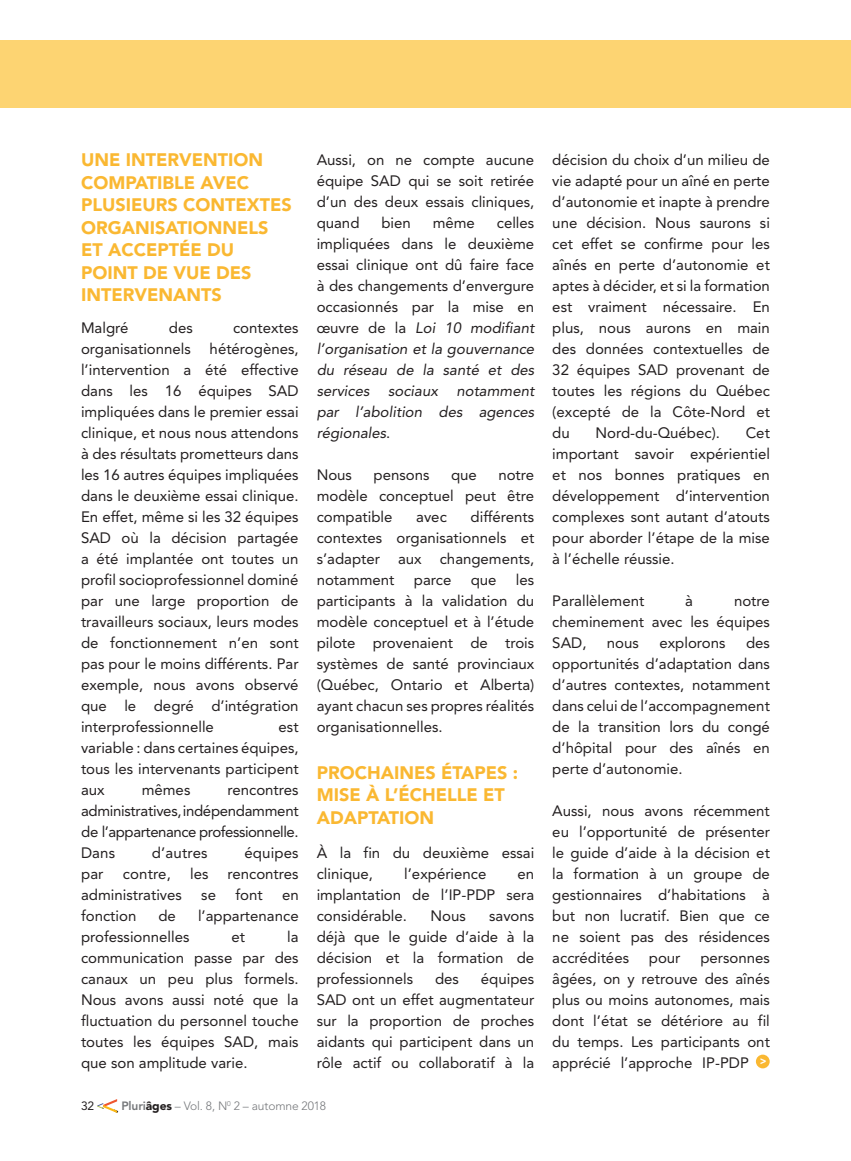
<style>
.page{position:relative;width:851px;height:1161px;background:#fff}
.page>*{position:absolute;margin:0;border:0;box-sizing:border-box;transform-origin:0 0}
.t1{font:900 18px/22.5px "Avenir LT Std";color:#fab832}
.t2{font:15px/21px "Avenir LT Std";color:#231f20;text-align:justify}
.t3{font:italic 15px/21px "Avenir LT Std";color:#231f20;text-align:justify}
.t4{font:300 12px "Avenir LT Std";letter-spacing:-.01em;color:#76787b}
.t5{font:12px "Avenir LT Std";color:#231f20}
.s1{font-style:normal}
.s2{font-weight:800}
.s3{font-weight:900;color:#231f20}
</style>
<div class="page">
<div style="left:0;top:40px;width:850px;height:68px;background:#fdd472"></div>
<svg style="left:97px;top:1099px;width:21px;height:14px"></svg>
<div style="left:755px;top:1055px;width:14px;height:13px;background:#fab832;border-radius:50%"></div>
<p class="t1" style="left:81px;top:149px;width:212px">UNE INTERVENTION<br>COMPATIBLE AVEC<br>PLUSIEURS CONTEXTES<br>ORGANISATIONNELS<br>ET ACCEPTÉE DU<br>POINT DE VUE DES<br>INTERVENANTS</p>
<p class="t2" style="left:81px;top:317px;width:49px">Malgré</p>
<p class="t2" style="left:169px;top:317px;width:25px">des</p>
<p class="t2" style="left:233px;top:317px;width:67px">contextes</p>
<p class="t2" style="left:81px;top:338px;width:111px">organisationnels</p>
<p class="t2" style="left:81px;top:338px;width:219px;text-indent:129px">hétérogènes, l’intervention a été effective dans les 16 équipes SAD impliquées dans le premier essai clinique, et nous nous attendons à des résultats prometteurs dans les 16 autres équipes impliquées dans le deuxième essai clinique.<br>En effet, même si les 32 équipes SAD où la décision partagée a été implantée ont toutes un profil socioprofessionnel dominé par une large proportion de travailleurs sociaux, leurs modes de fonctionnement n’en sont pas pour le moins différents. Par exemple, nous avons observé que le degré d’intégration interprofessionnelle</p>
<p class="t2" style="left:81px;top:716px;width:219px;text-indent:197px">est variable : dans certaines équipes, tous les intervenants participent aux</p>
<p class="t2" style="left:142px;top:779px;width:50px">mêmes</p>
<p class="t2" style="left:81px;top:779px;width:219px;text-indent:146px">rencontres administratives, indépendamment de l’appartenance professionnelle.<br>Dans</p>
<p class="t2" style="left:152px;top:842px;width:57px">d’autres</p>
<p class="t2" style="left:244px;top:842px;width:56px">équipes</p>
<p class="t2" style="left:81px;top:863px;width:24px">par</p>
<p class="t2" style="left:123px;top:863px;width:50px">contre,</p>
<p class="t2" style="left:190px;top:863px;width:20px">les</p>
<p class="t2" style="left:227px;top:863px;width:73px">rencontres</p>
<p class="t2" style="left:81px;top:884px;width:102px">administratives</p>
<p class="t2" style="left:201px;top:884px;width:16px">se</p>
<p class="t2" style="left:235px;top:884px;width:29px">font</p>
<p class="t2" style="left:282px;top:884px;width:18px">en</p>
<p class="t2" style="left:81px;top:905px;width:57px">fonction</p>
<p class="t2" style="left:158px;top:905px;width:19px">de</p>
<p class="t2" style="left:198px;top:905px;width:102px">l’appartenance</p>
<p class="t2" style="left:81px;top:926px;width:110px">professionnelles</p>
<p class="t2" style="left:231px;top:926px;width:15px">et</p>
<p class="t2" style="left:81px;top:926px;width:219px;text-indent:206px">la communication passe par des canaux un peu plus formels.<br>Nous avons aussi noté que la fluctuation du personnel touche toutes les équipes SAD, mais que son amplitude varie.</p>
<p class="t2" style="left:316px;top:149px;width:219px">Aussi, on ne compte aucune équipe SAD qui se soit retirée d’un des deux essais cliniques, quand</p>
<p class="t3" style="left:316px;top:213px;width:219px;text-indent:180px"><span class="s1">celles impliquées dans le deuxième essai clinique ont dû faire face à des changements d’envergure occasionnés par la mise en œuvre de la</span> Loi 10 modifiant l’organisation et la gouvernance du réseau de la santé et des services sociaux notamment par l’abolition des agences régionales<span class="s1">.</span></p>
<p class="t2" style="left:316px;top:464px;width:37px">Nous</p>
<p class="t2" style="left:373px;top:464px;width:57px">pensons</p>
<p class="t2" style="left:451px;top:464px;width:27px">que</p>
<p class="t2" style="left:381px;top:212px;width:31px">bien</p>
<p class="t2" style="left:432px;top:212px;width:44px">même</p>
<p class="t2" style="left:316px;top:464px;width:219px;text-indent:182px">notre modèle conceptuel peut être compatible</p>
<p class="t2" style="left:316px;top:506px;width:219px;text-indent:154px">différents contextes organisationnels et s’adapter aux changements, notamment</p>
<p class="t2" style="left:416px;top:506px;width:32px">avec</p>
<p class="t2" style="left:316px;top:569px;width:219px;text-indent:199px">les participants à la validation du modèle conceptuel et à l’étude pilote provenaient de trois systèmes de santé provinciaux (Québec, Ontario et Alberta) ayant chacun ses propres réalités organisationnelles.</p>
<p class="t1" style="left:316px;top:761px;width:203px">PROCHAINES ÉTAPES :<br>MISE À L’ÉCHELLE ET<br>ADAPTATION</p>
<p class="t2" style="left:316px;top:842px;width:219px">À la fin du deuxième essai clinique,</p>
<p class="t2" style="left:414px;top:569px;width:39px">parce</p>
<p class="t2" style="left:471px;top:569px;width:27px">que</p>
<p class="t2" style="left:404px;top:863px;width:84px">l’expérience</p>
<p class="t2" style="left:316px;top:863px;width:219px;text-indent:201px">en implantation de l’IP-PDP sera considérable.</p>
<p class="t2" style="left:430px;top:905px;width:37px">Nous</p>
<p class="t2" style="left:316px;top:905px;width:219px;text-indent:172px">savons déjà que le guide d’aide à la décision et la formation de professionnels</p>
<p class="t2" style="left:435px;top:968px;width:25px">des</p>
<p class="t2" style="left:316px;top:968px;width:219px;text-indent:164px">équipes SAD ont un effet augmentateur sur la proportion de proches aidants qui participent dans un rôle actif ou collaboratif à la</p>
<p class="t5" style="left:81px;top:1099px;width:15px">32</p>
<p class="t4" style="left:121px;top:1099px;width:206px"><span class="s2">Pluri</span><span class="s3">âges</span> – Vol. 8, N<sup>0</sup> 2 – automne 2018</p>
<p class="t2" style="left:552px;top:149px;width:219px">décision du choix d’un milieu de vie adapté pour un aîné en perte d’autonomie et inapte à prendre une décision. Nous saurons si cet effet se confirme pour les aînés en perte d’autonomie et aptes à décider, et si la formation est vraiment nécessaire. En plus, nous aurons en main des données contextuelles de 32 équipes SAD provenant de toutes les régions du Québec (excepté de la Côte-Nord et du</p>
<p class="t2" style="left:595px;top:422px;width:126px">Nord-du-Québec).</p>
<p class="t2" style="left:552px;top:422px;width:219px;text-indent:193px">Cet important savoir expérientiel et nos bonnes pratiques en développement d’intervention complexes sont autant d’atouts pour aborder l’étape de la mise à l’échelle réussie.</p>
<p class="t2" style="left:552px;top:590px;width:93px">Parallèlement</p>
<p class="t2" style="left:685px;top:590px;width:9px">à</p>
<p class="t2" style="left:552px;top:590px;width:219px;text-indent:182px">notre cheminement avec les équipes SAD,</p>
<p class="t2" style="left:552px;top:632px;width:219px;text-indent:194px">des opportunités d’adaptation dans d’autres contextes, notamment dans celui de l’accompagnement de la transition lors du congé d’hôpital pour des aînés en perte d’autonomie.</p>
<p class="t2" style="left:552px;top:800px;width:219px">Aussi, nous avons récemment eu l’opportunité de présenter le guide d’aide à la décision et la formation à un groupe de gestionnaires d’habitations à but non lucratif. Bien que ce ne soient pas des résidences accréditées</p>
<p class="t2" style="left:607px;top:632px;width:33px">nous</p>
<p class="t2" style="left:659px;top:632px;width:68px">explorons</p>
<p class="t2" style="left:552px;top:947px;width:219px;text-indent:148px">personnes âgées, on y retrouve des aînés plus ou moins autonomes, mais dont l’état se détériore au fil du temps. Les participants ont apprécié l’approche IP-PDP <sup>&gt;</sup></p>
<p class="t2" style="left:649px;top:947px;width:33px">pour</p>
</div>
